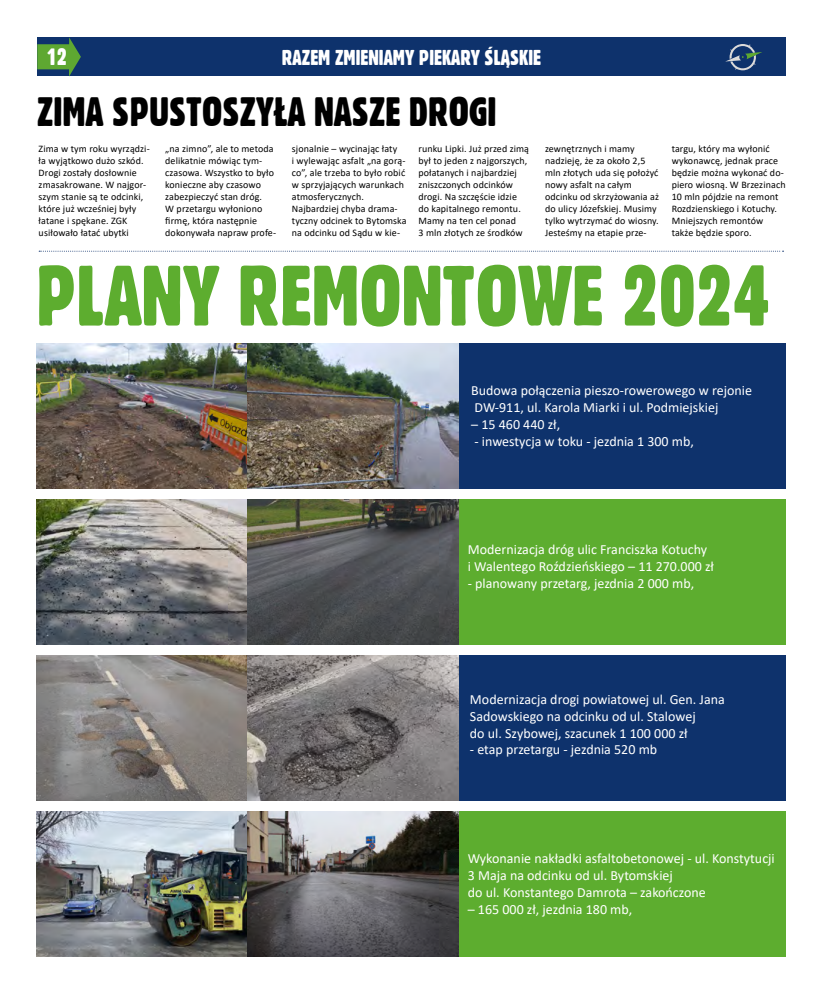
<style>
.page{position:relative;width:820px;height:993px;background:#fff}
.page>*{position:absolute;margin:0;border:0;box-sizing:border-box;transform-origin:0 0}
.t1{font:83px "Gothic 821 Cn BT";color:#5dad2f}
.t2{font:40px "Gothic 821 Cn BT";color:#000}
.t3{font:23px "Gothic 821 Cn BT";color:#fff}
.t4{font:21px "Gothic 821 Cn BT";color:#fff}
.t5{font:14px/16.8px "Calibri";color:#fff}
.t6{font:10px/12px "Calibri";letter-spacing:.01em;color:#000}
</style>
<div class="page">
<div style="left:37px;top:37px;width:748px;height:39px;background:#0e326c"></div>
<svg style="left:725px;top:44px;width:37px;height:26px"></svg>
<svg style="left:37px;top:37px;width:44px;height:40px"></svg>
<div style="left:458px;top:343px;width:327px;height:145px;background:#0e326c"></div>
<div style="left:458px;top:499px;width:327px;height:145px;background:#5dad2f"></div>
<div style="left:458px;top:655px;width:327px;height:145px;background:#0e326c"></div>
<img style="left:37px;top:343px;width:210px;height:145px">
<img style="left:37px;top:499px;width:210px;height:145px">
<img style="left:37px;top:655px;width:210px;height:145px">
<img style="left:247px;top:343px;width:211px;height:145px">
<svg style="left:247px;top:499px;width:211px;height:145px"></svg>
<svg style="left:247px;top:655px;width:211px;height:145px"></svg>
<div style="left:458px;top:811px;width:327px;height:145px;background:#5dad2f"></div>
<img style="left:37px;top:811px;width:210px;height:145px">
<svg style="left:247px;top:811px;width:211px;height:145px"></svg>
<svg style="left:39px;top:250px;width:744px;height:1px"></svg>
<h3 class="t3" style="left:47px;top:43px;width:22px">12</h3>
<h3 class="t4" style="left:282px;top:44px;width:260px">RAZEM ZMIENIAMY PIEKARY ŚLĄSKIE</h3>
<h2 class="t2" style="left:37px;top:88px;width:461px">ZIMA SPUSTOSZYŁA NASZE DROGI</h2>
<p class="t6" style="left:39px;top:142px;width:112px">Zima w tym roku wyrządzi&shy;ła wyjątkowo dużo szkód.<br>Drogi zostały dosłownie zmasakrowane. W najgor&shy;szym stanie są te odcinki, które już wcześniej były łatane i spękane. ZGK usiłowało łatać ubytki</p>
<p class="t6" style="left:165px;top:142px;width:112px">„na zimno”, ale to metoda delikatnie mówiąc tym&shy;czasowa. Wszystko to było konieczne aby czasowo zabezpieczyć stan dróg.<br>W przetargu wyłoniono firmę, która następnie dokonywała napraw profe-</p>
<p class="t6" style="left:292px;top:142px;width:116px">sjonalnie – wycinając łaty<br>i wylewając asfalt „na gorą&shy;co”, ale trzeba to było robić w sprzyjających warunkach atmosferycznych.<br>Najbardziej chyba drama&shy;tyczny odcinek to Bytomska na odcinku od Sądu w kie-</p>
<p class="t6" style="left:418px;top:142px;width:112px">runku Lipki. Już przed zimą był to jeden z najgorszych, połatanych i najbardziej zniszczonych odcinków drogi. Na szczęście idzie do kapitalnego remontu.<br>Mamy na ten cel ponad<br>3 mln złotych ze środków</p>
<p class="t6" style="left:545px;top:142px;width:115px">zewnętrznych i mamy nadzieję, że za około 2,5 mln złotych uda się położyć nowy asfalt na całym odcinku od skrzyżowania aż do ulicy Józefskiej. Musimy tylko wytrzymać do wiosny.<br>Jesteśmy na etapie prze-</p>
<p class="t6" style="left:671px;top:142px;width:115px">targu, który ma wyłonić wykonawcę, jednak prace będzie można wykonać do&shy;piero wiosną. W Brzezinach<br>10 mln pójdzie na remont<br>Rozdzienskiego i Kotuchy.<br>Mniejszych remontów także będzie sporo.</p>
<h1 class="t1" style="left:35px;top:245px;width:736px">PLANY REMONTOWE 2024</h1>
<h3 class="t5" style="left:471px;top:381px;width:282px">Budowa połączenia pieszo-rowerowego w rejonie<br>DW-911, ul. Karola Miarki i ul. Podmiejskiej</h3>
<h3 class="t5" style="left:471px;top:415px;width:90px">– 15 460 440 zł,</h3>
<h3 class="t5" style="left:474px;top:432px;width:221px">- inwestycja w toku - jezdnia 1 300 mb,</h3>
<h3 class="t5" style="left:467px;top:541px;width:247px">Modernizacja dróg ulic Franciszka Kotuchy<br>i Walentego Roździeńskiego – 11 270.000 zł</h3>
<h3 class="t5" style="left:467px;top:574px;width:228px">- planowany przetarg, jezdnia 2 000 mb,</h3>
<h3 class="t5" style="left:470px;top:690px;width:256px">Modernizacja drogi powiatowej ul. Gen. Jana<br>Sadowskiego na odcinku od ul. Stalowej<br>do ul. Szybowej, szacunek 1 100 000 zł</h3>
<h3 class="t5" style="left:470px;top:740px;width:189px">- etap przetargu - jezdnia 520 mb</h3>
<h3 class="t5" style="left:467px;top:849px;width:308px">Wykonanie nakładki asfaltobetonowej - ul. Konstytucji<br>3 Maja na odcinku od ul. Bytomskiej<br>do ul. Konstantego Damrota – zakończone</h3>
<h3 class="t5" style="left:467px;top:900px;width:166px">– 165 000 zł, jezdnia 180 mb,</h3>
</div>
